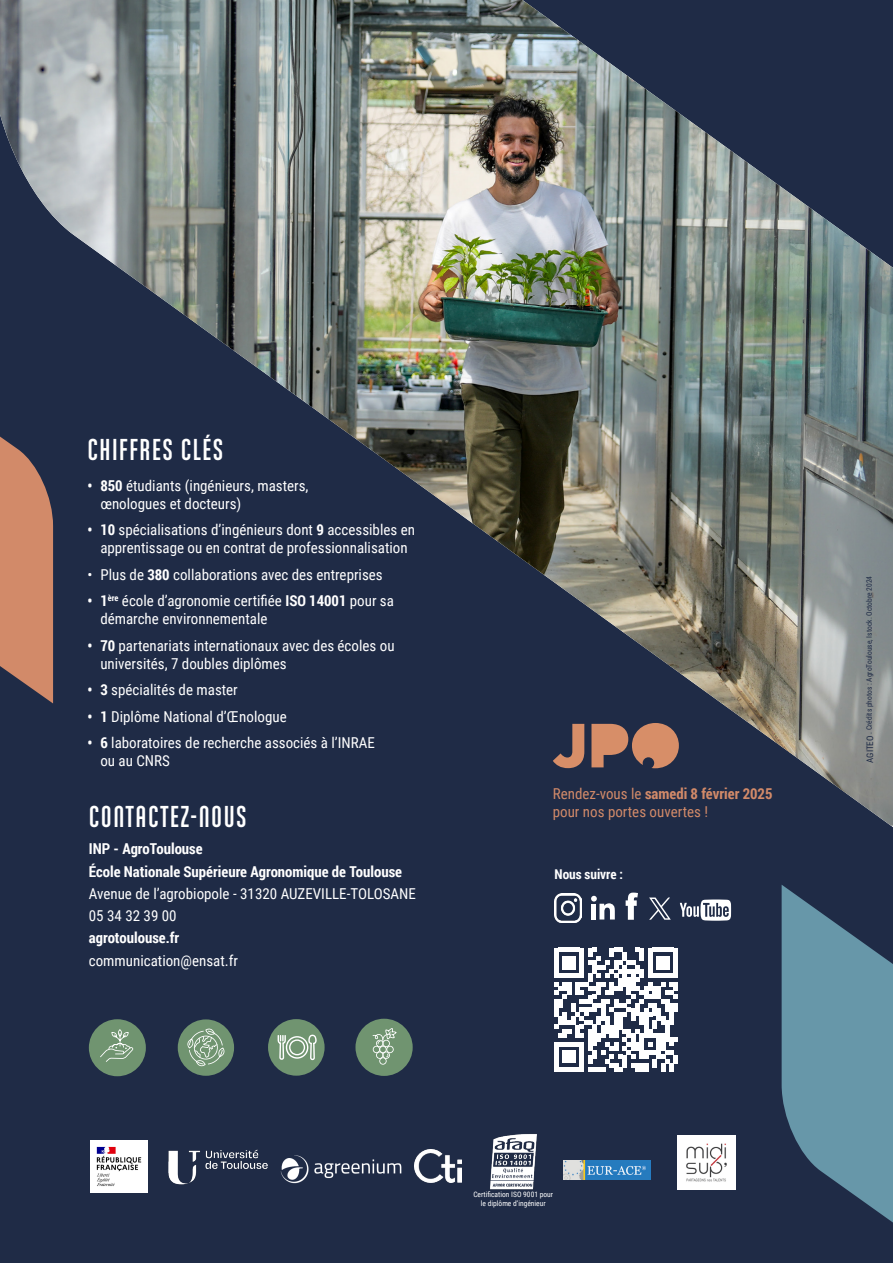
<style>
.page{position:relative;width:893px;height:1263px;background:#1f2b46}
.page>*{position:absolute;margin:0;border:0;box-sizing:border-box;transform-origin:0 0}
.t1{font:700 30px "Ando";letter-spacing:.05em;color:#fff}
.t2{font:15px/18px "Roboto Condensed";color:#fff}
.t3{font:700 15px "Roboto Condensed";color:#fff}
.t4{font:15px/18px "Roboto Condensed";color:#d28a69}
.t5{font:700 13.5px "Roboto Condensed";color:#fff}
.t6{font:7.5px "Roboto Condensed";color:#1f2b46}
.t7{font:7.5px/9px "Roboto Condensed";color:#fff;text-align:center}
.s1{font-weight:700}
.s2{font-size:9px}
</style>
<div class="page">
<img style="left:0;top:0;width:893px;height:826px">
<svg style="left:782px;top:885px;width:111px;height:338px"></svg>
<svg style="left:0;top:163px;width:53px;height:540px"></svg>
<div style="left:89px;top:1019px;width:57px;height:57px;background:#709470;border-radius:50%"></div>
<svg style="left:100px;top:1029px;width:33px;height:33px"></svg>
<img style="left:168px;top:1149px;width:100px;height:36px">
<img style="left:490px;top:1134px;width:47px;height:55px">
<img style="left:677px;top:1135px;width:58px;height:54px">
<img style="left:563px;top:1160px;width:87px;height:20px">
<img style="left:91px;top:1141px;width:57px;height:51px">
<img style="left:280px;top:1155px;width:122px;height:29px">
<img style="left:415px;top:1149px;width:47px;height:34px">
<svg style="left:554px;top:948px;width:124px;height:124px"></svg>
<svg style="left:626px;top:892px;width:12px;height:28px"></svg>
<svg style="left:591px;top:896px;width:24px;height:23px"></svg>
<svg style="left:680px;top:899px;width:51px;height:22px"></svg>
<img style="left:555px;top:894px;width:27px;height:28px">
<svg style="left:649px;top:897px;width:22px;height:23px"></svg>
<div style="left:178px;top:1019px;width:56px;height:57px;background:#709470;border-radius:50%"></div>
<svg style="left:187px;top:1028px;width:37px;height:38px"></svg>
<div style="left:268px;top:1019px;width:57px;height:57px;background:#709470;border-radius:50%"></div>
<svg style="left:278px;top:1035px;width:39px;height:25px"></svg>
<div style="left:355px;top:1019px;width:58px;height:57px;background:#709470;border-radius:50%"></div>
<svg style="left:373px;top:1028px;width:24px;height:37px"></svg>
<svg style="left:553px;top:724px;width:31px;height:44px"></svg>
<svg style="left:591px;top:723px;width:88px;height:45px"></svg>
<p class="t1" style="left:88px;top:434px;width:137px">CHIFFRES CLÉS</p>
<p class="t2" style="left:100px;top:476px;width:210px;text-indent:-13px"><span class="s1">• 850</span> étudiants (ingénieurs, masters, œnologues et docteurs)</p>
<p class="t2" style="left:88px;top:520px;width:329px;text-align:center"><span class="s1">• 10</span> spécialisations d’ingénieurs dont <span class="s1">9</span> accessibles en apprentissage ou en contrat de professionnalisation</p>
<p class="t2" style="left:88px;top:565px;width:297px">• Plus de <span class="s1">380</span> collaborations avec des entreprises</p>
<p class="t2" style="left:100px;top:591px;width:295px;text-indent:-13px"><span class="s1">• 1</span><sup>ère</sup> école d’agronomie certifiée <span class="s1">ISO 14001</span> pour sa démarche environnementale</p>
<p class="t2" style="left:100px;top:636px;width:296px;text-indent:-13px"><span class="s1">• 70</span> partenariats internationaux avec des écoles ou universités, 7 doubles diplômes</p>
<p class="t2" style="left:88px;top:680px;width:152px"><span class="s1">• 3</span> spécialités de master</p>
<p class="t2" style="left:88px;top:707px;width:201px"><span class="s1">• 1</span> Diplôme National d’Œnologue</p>
<p class="t2" style="left:100px;top:733px;width:276px;text-indent:-13px"><span class="s1">• 6</span> laboratoires de recherche associés à l’INRAE ou au CNRS</p>
<p class="t1" style="left:89px;top:801px;width:159px">CONTACTEZ-NOUS</p>
<p class="t3" style="left:89px;top:838px;width:115px">INP - AgroToulouse</p>
<p class="t3" style="left:89px;top:861px;width:315px">École Nationale Supérieure Agronomique de Toulouse</p>
<p class="t2" style="left:89px;top:884px;width:329px">Avenue de l’agrobiopole - 31320 AUZEVILLE-TOLOSANE</p>
<p class="t2" style="left:89px;top:906px;width:89px">05 34 32 39 00</p>
<p class="t3" style="left:89px;top:927px;width:92px">agrotoulouse.fr</p>
<p class="t2" style="left:89px;top:951px;width:151px">communication@ensat.fr</p>
<p class="t4" style="left:553px;top:784px;width:221px">Rendez-vous le <span class="s1">samedi 8 février 2025 </span>pour nos portes ouvertes !</p>
<p class="t5" style="left:554px;top:865px;width:70px">Nous suivre :</p>
<p class="t7" style="left:473px;top:1190px;width:81px">Certification ISO 9001 pour le diplôme d’ingénieur</p>
<p class="t6" style="left:864px;top:763px;width:188px;rotate:-90deg"><span class="s2">AGITEO</span> . Crédits photos : AgroToulouse, Istock. Octobre 2024</p>
</div>
